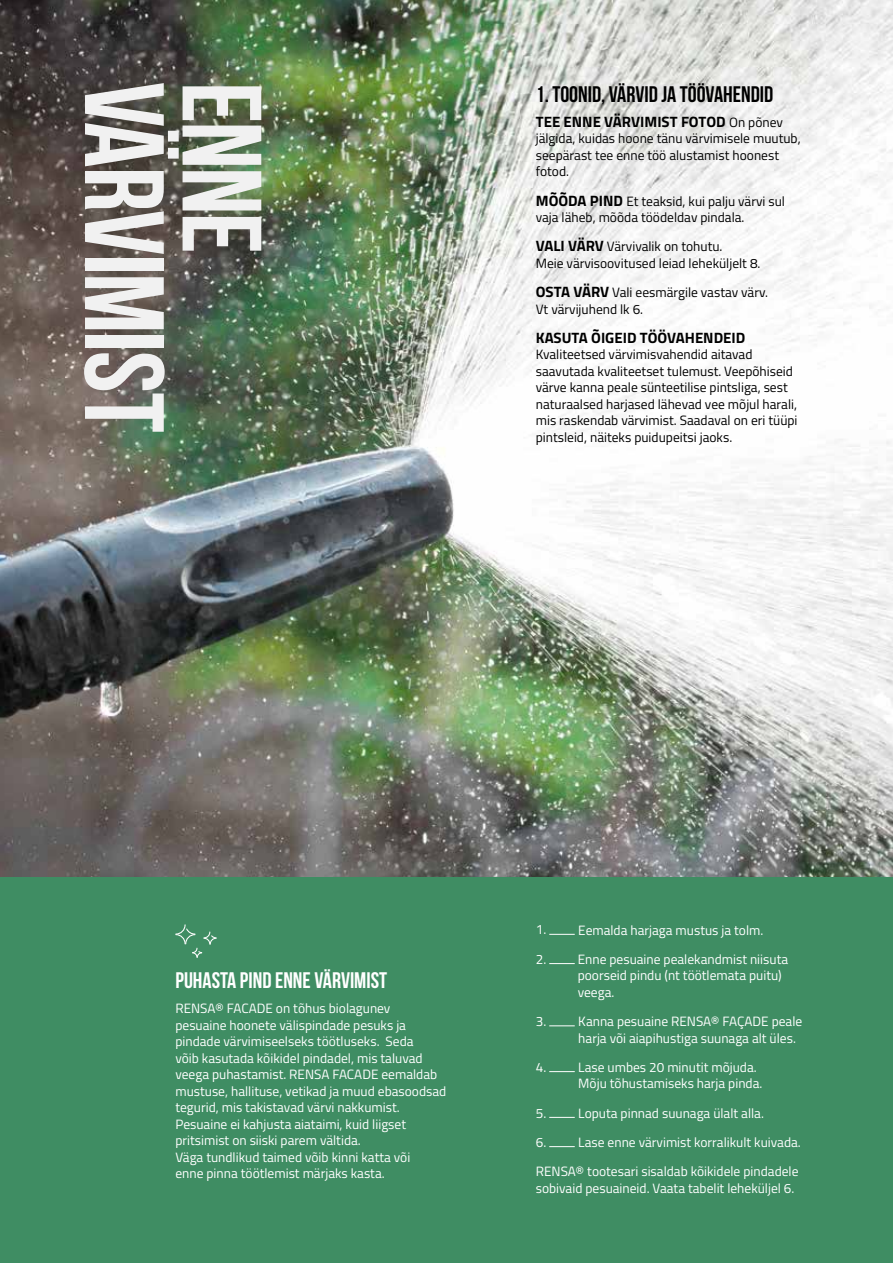
<style>
.page{position:relative;width:893px;height:1263px;background:#fff}
.page>*{position:absolute;margin:0;border:0;box-sizing:border-box;transform-origin:0 0}
.t1{font:700 112.5px "Bebas Neue";letter-spacing:-.02em;color:#f1f1f1}
.t2{font:700 22.5px "Bebas Neue";color:#000}
.t3{font:700 22.5px "Bebas Neue";color:#fff}
.t4{font:700 15px "Titillium";color:#000}
.t5{font:13.5px/16.5px "Titillium";color:#fff}
.t6{font:13.5px/16.5px "Titillium";color:#000}
.s1{font-weight:400;font-size:13.5px}
.s2{font-weight:700;font-size:15px}
</style>
<div class="page">
<img style="left:0;top:0;width:893px;height:877px">
<div style="left:0;top:877px;width:893px;height:386px;background:#3f8d63"></div>
<svg style="left:549px;top:934px;width:26px;height:1px"></svg>
<svg style="left:549px;top:963px;width:26px;height:1px"></svg>
<svg style="left:549px;top:1025px;width:26px;height:1px"></svg>
<svg style="left:549px;top:1071px;width:26px;height:1px"></svg>
<svg style="left:549px;top:1117px;width:26px;height:1px"></svg>
<svg style="left:549px;top:1146px;width:26px;height:1px"></svg>
<svg style="left:175px;top:924px;width:42px;height:34px"></svg>
<h1 class="t1" style="left:186px;top:82px;width:352px;rotate:90deg">VÄRVIMIST</h1>
<h1 class="t1" style="left:283px;top:82px;width:173px;rotate:90deg">ENNE</h1>
<h2 class="t2" style="left:536px;top:82px;width:239px">1. TOONID, VÄRVID JA TÖÖVAHENDID</h2>
<p class="t4" style="left:536px;top:110px;width:249px">TEE ENNE VÄRVIMIST FOTOD <span class="s1">On põnev</span></p>
<p class="t6" style="left:536px;top:130px;width:266px">jälgida, kuidas hoone tänu värvimisele muutub, seepärast tee enne töö alustamist hoonest fotod.</p>
<p class="t6" style="left:536px;top:192px;width:251px"><span class="s2">MÕÕDA PIND</span> Et teaksid, kui palju värvi sul vaja läheb, mõõda töödeldav pindala.</p>
<p class="t6" style="left:536px;top:238px;width:226px"><span class="s2">VALI VÄRV</span> Värvivalik on tohutu.<br>Meie värvisoovitused leiad leheküljelt 8.</p>
<p class="t6" style="left:536px;top:284px;width:234px"><span class="s2">OSTA VÄRV</span> Vali eesmärgile vastav värv.<br>Vt värvijuhend lk 6.</p>
<p class="t4" style="left:536px;top:326px;width:211px">KASUTA ÕIGEID TÖÖVAHENDEID</p>
<p class="t6" style="left:536px;top:346px;width:263px">Kvaliteetsed värvimisvahendid aitavad saavutada kvaliteetset tulemust. Veepõhiseid värve kanna peale sünteetilise pintsliga, sest naturaalsed harjased lähevad vee mõjul harali, mis raskendab värvimist. Saadaval on eri tüüpi pintsleid, näiteks puidupeitsi jaoks.</p>
<h2 class="t3" style="left:175px;top:968px;width:213px">PUHASTA PIND ENNE VÄRVIMIST</h2>
<p class="t5" style="left:175px;top:999px;width:273px">RENSA® FACADE on tõhus biolagunev<br>pesuaine hoonete välispindade pesuks ja pindade värvimiseelseks töötluseks. Seda<br>võib kasutada kõikidel pindadel, mis taluvad veega puhastamist. RENSA FACADE eemaldab mustuse, hallituse, vetikad ja muud ebasoodsad tegurid, mis takistavad värvi nakkumist.<br>Pesuaine ei kahjusta aiataimi, kuid liigset pritsimist on siiski parem vältida.<br>Väga tundlikud taimed võib kinni katta või<br>enne pinna töötlemist märjaks kasta.</p>
<p class="t5" style="left:536px;top:921px;width:229px">1. Eemalda harjaga mustus ja tolm.</p>
<p class="t5" style="left:578px;top:950px;width:212px;text-indent:-42px">2. Enne pesuaine pealekandmist niisuta poorseid pindu (nt töötlemata puitu) veega.</p>
<p class="t5" style="left:578px;top:1012px;width:225px;text-indent:-43px">3. Kanna pesuaine RENSA® FAÇADE peale harja või aiapihustiga suunaga alt üles.</p>
<p class="t5" style="left:578px;top:1058px;width:186px;text-indent:-43px">4. Lase umbes 20 minutit mõjuda.<br>Mõju tõhustamiseks harja pinda.</p>
<p class="t5" style="left:536px;top:1104px;width:230px">5. Loputa pinnad suunaga ülalt alla.</p>
<p class="t5" style="left:536px;top:1127px;width:267px;line-height:29.2px">6. Lase enne värvimist korralikult kuivada.<br>RENSA® tootesari sisaldab kõikidele pindadele</p>
<p class="t5" style="left:536px;top:1179px;width:260px">sobivaid pesuaineid. Vaata tabelit leheküljel 6.</p>
</div>
